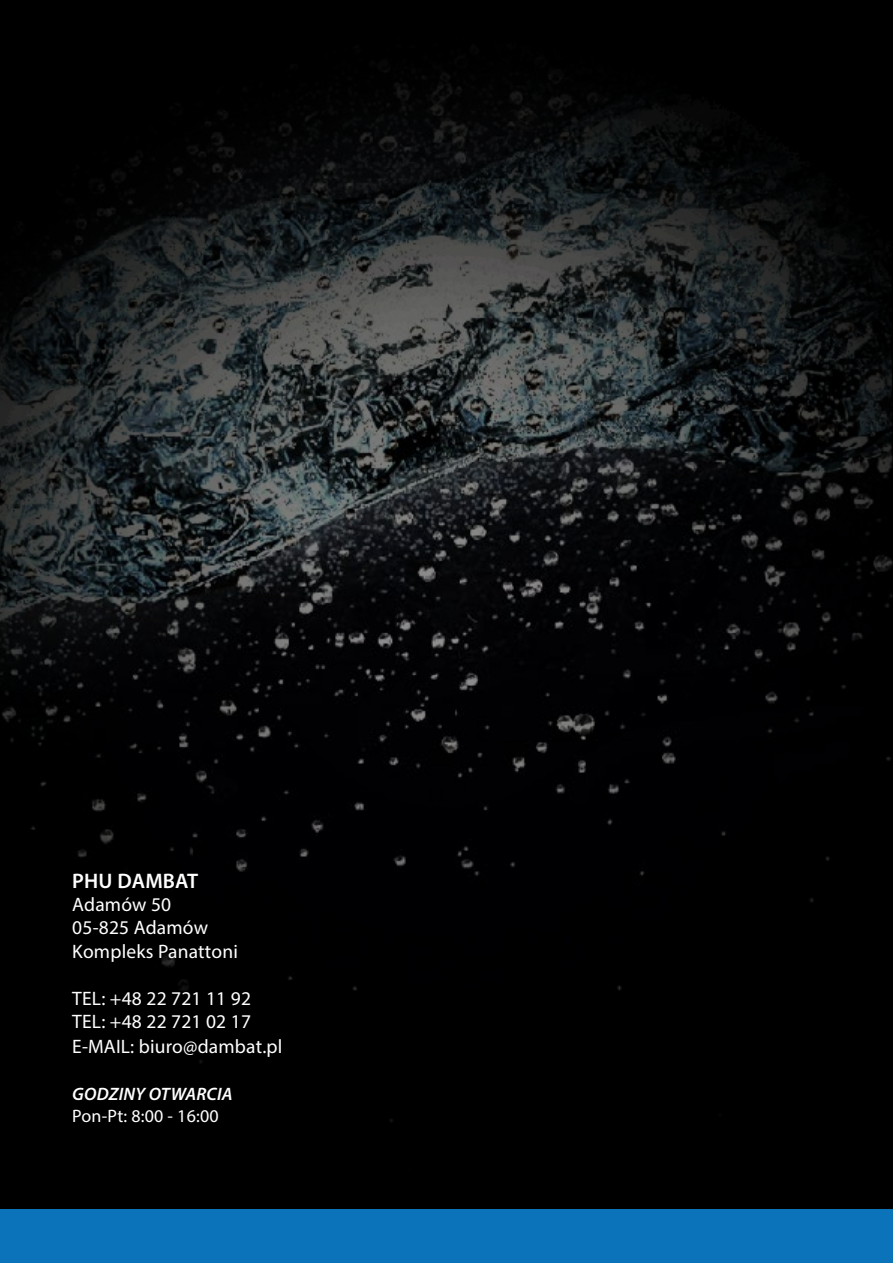
<style>
.page{position:relative;width:893px;height:1263px;background:#fff}
.page>*{position:absolute;margin:0;border:0;box-sizing:border-box;transform-origin:0 0}
.t1{font:600 21.15px "Myriad Pro";letter-spacing:.005em;color:#fff}
.t2{font:19.5px/23.4px "Myriad Pro";letter-spacing:.01em;color:#fff}
.t3{font:18px "Myriad Pro";letter-spacing:.01em;color:#fff}
.t4{font:italic 600 18px "Myriad Pro";letter-spacing:.01em;color:#fff}
</style>
<div class="page">
<img style="left:0;top:0;width:893px;height:1209px">
<div style="left:0;top:1209px;width:893px;height:54px;background:#0a73ba"></div>
<p class="t1" style="left:72px;top:867px;width:127px">PHU DAMBAT</p>
<p class="t2" style="left:72px;top:892px;width:167px">Adamów 50<br>05-825 Adamów<br>Kompleks Panattoni</p>
<p class="t2" style="left:72px;top:986px;width:180px">TEL: +48 22 721 11 92<br>TEL: +48 22 721 02 17</p>
<p class="t2" style="left:72px;top:1035px;width:212px">E-MAIL: biuro@dambat.pl</p>
<p class="t4" style="left:72px;top:1083px;width:162px">GODZINY OTWARCIA</p>
<p class="t3" style="left:72px;top:1105px;width:148px">Pon-Pt: 8:00 - 16:00</p>
</div>
